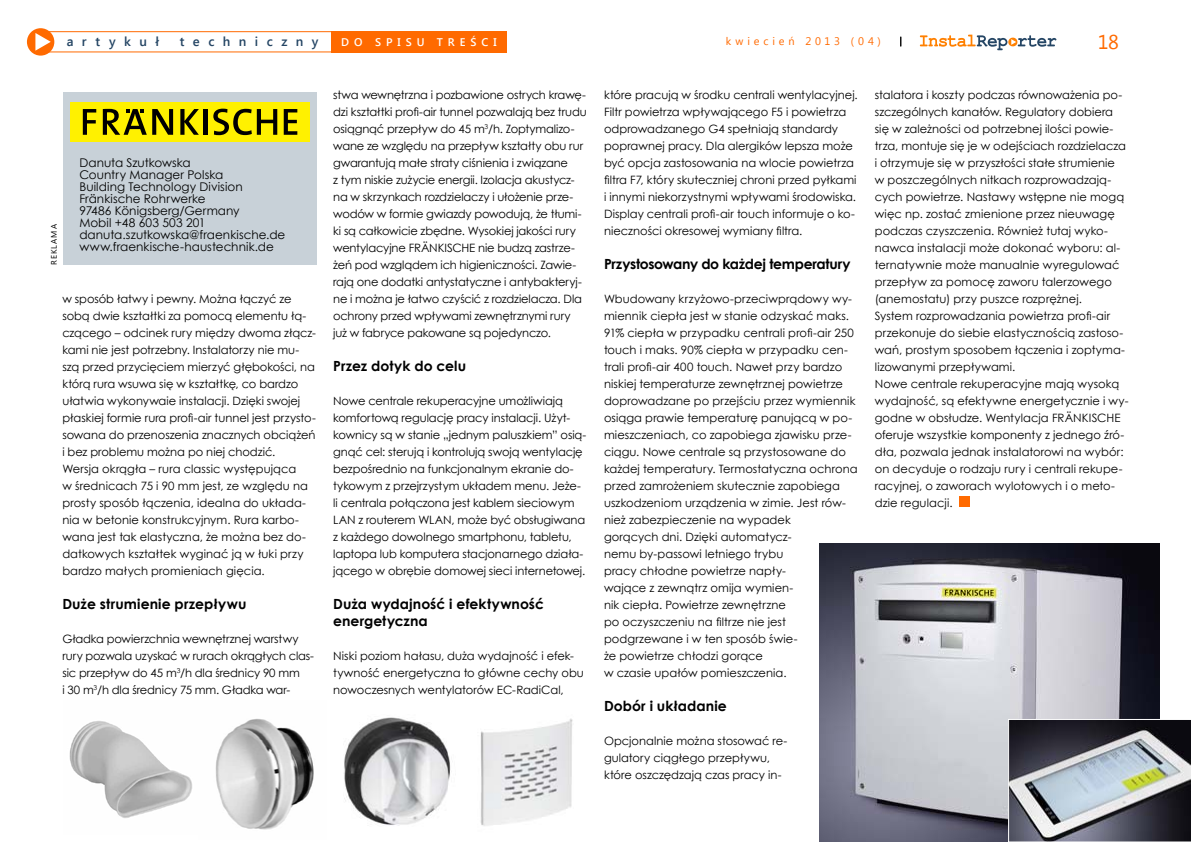
<style>
.page{position:relative;width:1191px;height:842px;background:#fff}
.page>*{position:absolute;margin:0;border:0;box-sizing:border-box;transform-origin:0 0}
.t1{font:20px "Segoe UI";color:#ff6a00}
.t2{font:700 14px/17px "Century Gothic";color:#000}
.t3{font:700 14px "Century Gothic";letter-spacing:-.025em;color:#000}
.t4{font:600 13px "Segoe UI";letter-spacing:.65em;color:#244564}
.t5{font:12px/12px "Century Gothic";letter-spacing:.005em;color:#000}
.t6{font:11.5px/17px "Century Gothic";color:#000}
.t7{font:600 11.1px "Segoe UI";letter-spacing:.445em;color:#fff}
.t8{font:11px "Segoe UI";letter-spacing:.35em;color:#ff6a00}
.t9{font:8px "Segoe UI";letter-spacing:.115em;color:#000}
</style>
<div class="page">
<div style="left:27px;top:28px;width:27px;height:28px;background:#ff6a00;border-radius:50%"></div>
<svg style="left:35px;top:33px;width:16px;height:17px"></svg>
<svg style="left:920px;top:35px;width:136px;height:15px"></svg>
<div style="left:33px;top:31px;width:310px;height:21px;border:1px solid #ff6a00"></div>
<div style="left:331px;top:31px;width:176px;height:21px;background:#ff6a00"></div>
<div style="left:959px;top:497px;width:10px;height:10px;background:#ff6a00"></div>
<img style="left:69px;top:721px;width:123px;height:97px">
<img style="left:344px;top:717px;width:107px;height:109px">
<img style="left:215px;top:719px;width:99px;height:111px">
<img style="left:480px;top:718px;width:93px;height:108px">
<img style="left:819px;top:543px;width:340px;height:299px">
<svg style="left:1008px;top:719px;width:183px;height:123px;background:#75797f"></svg>
<div style="left:63px;top:93px;width:253px;height:172px;background:#c8d1d8"></div>
<div style="left:70px;top:102px;width:239px;height:39px;background:#fff100"></div>
<svg style="left:83px;top:109px;width:13px;height:26px"></svg>
<svg style="left:103px;top:109px;width:70px;height:26px"></svg>
<svg style="left:180px;top:109px;width:19px;height:26px"></svg>
<hr style="left:204px;top:109px;width:4px;height:26px;background:#000">
<svg style="left:213px;top:109px;width:64px;height:26px"></svg>
<svg style="left:284px;top:109px;width:13px;height:26px"></svg>
<p class="t4" style="left:67px;top:32px;width:94px">artykuł</p>
<p class="t4" style="left:180px;top:32px;width:140px">techniczny</p>
<p class="t7" style="left:341px;top:34px;width:157px">do spisu treści</p>
<p class="t8" style="left:726px;top:34px;width:157px">kwiecień 2013 (04)</p>
<h1 class="t1" style="left:1097px;top:28px;width:23px">18</h1>
<p class="t9" style="left:49px;top:265px;width:42px;rotate:-90deg">reklama</p>
<p class="t5" style="left:79px;top:157px;width:207px">Danuta Szutkowska<br>Country Manager Polska<br>Building Technology Division<br>Fränkische Rohrwerke<br>97486 Königsberg/Germany<br>Mobil +48 603 503 201 danuta.szutkowska@fraenkische.de www.fraenkische-haustechnik.de</p>
<p class="t6" style="left:62px;top:290px;width:255px">w sposób łatwy i pewny. Można łączyć ze sobą dwie kształtki za pomocą elementu łą&shy;czącego – odcinek rury między dwoma złącz&shy;kami nie jest potrzebny. Instalatorzy nie mu&shy;szą przed przycięciem mierzyć głębokości, na którą rura wsuwa się w kształtkę, co bardzo ułatwia wykonywaie instalacji. Dzięki swojej płaskiej formie rura profi-air tunnel jest przysto&shy;sowana do przenoszenia znacznych obciążeń i bez problemu można po niej chodzić.<br>Wersja okrągła – rura classic występująca<br>w średnicach 75 i 90 mm jest, ze względu na prosty sposób łączenia, idealna do układa&shy;nia w betonie konstrukcyjnym. Rura karbo&shy;wana jest tak elastyczna, że można bez do&shy;datkowych kształtek wyginać ją w łuki przy bardzo małych promieniach gięcia.</p>
<p class="t2" style="left:62px;top:595px;width:186px">Duże strumienie przepływu</p>
<p class="t6" style="left:62px;top:630px;width:253px">Gładka powierzchnia wewnętrznej warstwy rury pozwala uzyskać w rurach okrągłych clas&shy;sic przepływ do 45 m<sup>3</sup>/h dla średnicy 90 mm<br>i 30 m<sup>3</sup>/h dla średnicy 75 mm. Gładka war-</p>
<p class="t6" style="left:333px;top:86px;width:255px">stwa wewnętrzna i pozbawione ostrych krawę&shy;dzi kształtki profi-air tunnel pozwalają bez trudu osiągnąć przepływ do 45 m<sup>3</sup>/h. Zoptymalizo&shy;wane ze względu na przepływ kształty obu rur gwarantują małe straty ciśnienia i związane<br>z tym niskie zużycie energii. Izolacja akustycz&shy;na w skrzynkach rozdzielaczy i ułożenie prze&shy;wodów w formie gwiazdy powodują, że tłumi&shy;ki są całkowicie zbędne. Wysokiej jakości rury wentylacyjne FRÄNKISCHE nie budzą zastrze&shy;żeń pod wzglądem ich higieniczności. Zawie&shy;rają one dodatki antystatyczne i antybakteryj&shy;ne i można je łatwo czyścić z rozdzielacza. Dla ochrony przed wpływami zewnętrznymi rury już w fabryce pakowane są pojedynczo.</p>
<p class="t2" style="left:333px;top:357px;width:134px">Przez dotyk do celu</p>
<p class="t6" style="left:333px;top:392px;width:255px">Nowe centrale rekuperacyjne umożliwiają komfortową regulację pracy instalacji. Użyt&shy;kownicy są w stanie „jednym paluszkiem” osią&shy;gnąć cel: sterują i kontrolują swoją wentylację bezpośrednio na funkcjonalnym ekranie do&shy;tykowym z przejrzystym układem menu. Jeże&shy;li centrala połączona jest kablem sieciowym LAN z routerem WLAN, może być obsługiwana z każdego dowolnego smartphonu, tabletu, laptopa lub komputera stacjonarnego działa&shy;jącego w obrębie domowej sieci internetowej.</p>
<p class="t2" style="left:333px;top:595px;width:212px">Duża wydajność i efektywność energetyczna</p>
<p class="t6" style="left:333px;top:647px;width:252px">Niski poziom hałasu, duża wydajność i efek&shy;tywność energetyczna to główne cechy obu nowoczesnych wentylatorów EC-RadiCal,</p>
<p class="t6" style="left:604px;top:86px;width:255px">które pracują w środku centrali wentylacyjnej.<br>Filtr powietrza wpływającego F5 i powietrza odprowadzanego G4 spełniają standardy poprawnej pracy. Dla alergików lepsza może być opcja zastosowania na wlocie powietrza filtra F7, który skuteczniej chroni przed pyłkami i innymi niekorzystnymi wpływami środowiska.<br>Display centrali profi-air touch informuje o ko&shy;nieczności okresowej wymiany filtra.</p>
<p class="t3" style="left:604px;top:253px;width:248px">Przystosowany do każdej temperatury</p>
<p class="t6" style="left:604px;top:290px;width:255px">Wbudowany krzyżowo-przeciwprądowy wy&shy;miennik ciepła jest w stanie odzyskać maks.<br>91% ciepła w przypadku centrali profi-air 250 touch i maks. 90% ciepła w przypadku cen&shy;trali profi-air 400 touch. Nawet przy bardzo niskiej temperaturze zewnętrznej powietrze doprowadzane po przejściu przez wymiennik osiąga prawie temperaturę panującą w po&shy;mieszczeniach, co zapobiega zjawisku prze&shy;ciągu. Nowe centrale są przystosowane do każdej temperatury. Termostatyczna ochrona przed zamrożeniem skutecznie zapobiega uszkodzeniom urządzenia w zimie. Jest rów&shy;nież zabezpieczenie na wypadek<br>gorących dni. Dzięki automatycz-<br>nemu by-passowi letniego trybu<br>pracy chłodne powietrze napły-<br>wające z zewnątrz omija wymien-<br>nik ciepła. Powietrze zewnętrzne<br>po oczyszczeniu na filtrze nie jest podgrzewane i w ten sposób świe-<br>że powietrze chłodzi gorące<br>w czasie upałów pomieszczenia.</p>
<p class="t2" style="left:604px;top:697px;width:124px">Dobór i układanie</p>
<p class="t6" style="left:604px;top:732px;width:185px">Opcjonalnie można stosować re&shy;gulatory ciągłego przepływu, które oszczędzają czas pracy in-</p>
<p class="t6" style="left:874px;top:86px;width:255px">stalatora i koszty podczas równoważenia po&shy;szczególnych kanałów. Regulatory dobiera się w zależności od potrzebnej ilości powie&shy;trza, montuje się je w odejściach rozdzielacza i otrzymuje się w przyszłości stałe strumienie<br>w poszczególnych nitkach rozprowadzają&shy;cych powietrze. Nastawy wstępne nie mogą więc np. zostać zmienione przez nieuwagę podczas czyszczenia. Również tutaj wyko&shy;nawca instalacji może dokonać wyboru: al&shy;ternatywnie może manualnie wyregulować przepływ za pomocę zaworu talerzowego (anemostatu) przy puszce rozprężnej.<br>System rozprowadzania powietrza profi-air przekonuje do siebie elastycznością zastoso&shy;wań, prostym sposobem łączenia i zoptyma&shy;lizowanymi przepływami.<br>Nowe centrale rekuperacyjne mają wysoką wydajność, są efektywne energetycznie i wy&shy;godne w obsłudze. Wentylacja FRÄNKISCHE oferuje wszystkie komponenty z jednego źró&shy;dła, pozwala jednak instalatorowi na wybór: on decyduje o rodzaju rury i centrali rekupe&shy;racyjnej, o zaworach wylotowych i o meto&shy;dzie regulacji.</p>
</div>
